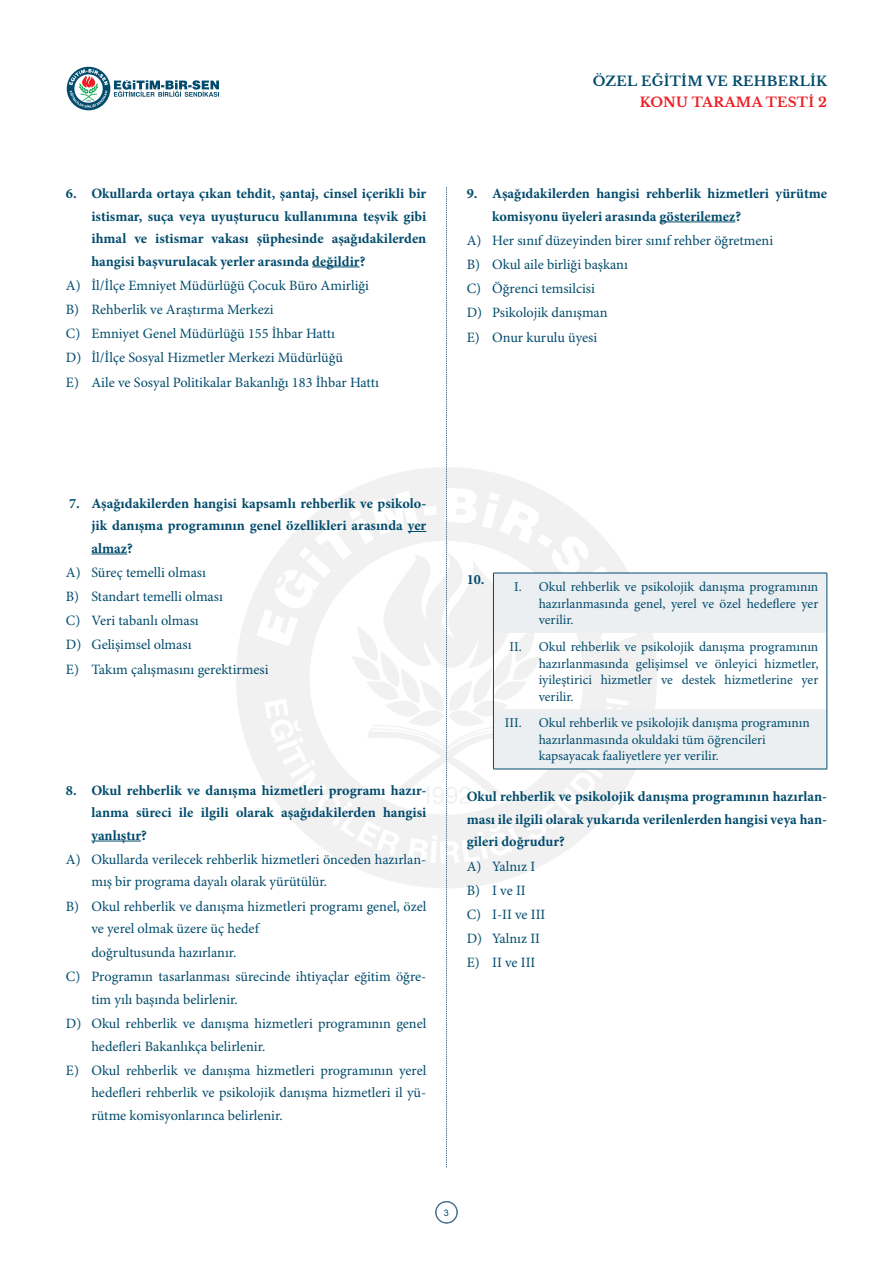
<style>
.page{position:relative;width:893px;height:1263px;background:#fff}
.page>*{position:absolute;margin:0;border:0;box-sizing:border-box;transform-origin:0 0}
.t1{font:14.25px/22.5px "Minion Pro";color:#014b6c}
.t2{font:700 14.25px/22.5px "Minion Pro";color:#014b6c;text-align:justify}
.Liste_Paragraf{font:13.5px/16.5px "Minion Pro";color:#014b6c;text-align:justify}
.t3{font:700 13.5px "Libre Baskerville";letter-spacing:.02em;color:#014b6c}
.t4{font:700 13.5px "Libre Baskerville";letter-spacing:.02em;color:#ee1d23}
.t5{font:9px "Arial";color:#014b6c}
</style>
<div class="page">
<svg style="left:236px;top:572px;width:421px;height:294px"></svg>
<svg style="left:257px;top:490px;width:379px;height:156px"></svg>
<svg style="left:265px;top:698px;width:363px;height:165px;fill:#f1f1f2"></svg>
<div style="left:436px;top:1201px;width:21px;height:22px;border:1px solid #476e8b;border-radius:50%"></div>
<div style="left:436px;top:1202px;width:21px;height:21px;border:1px solid #476e8b;border-radius:50%"></div>
<svg style="left:67px;top:67px;width:152px;height:43px"></svg>
<hr style="left:660px;top:222px;width:75px;height:1px;background:#014b6c">
<hr style="left:312px;top:267px;width:48px;height:1px;background:#014b6c">
<svg style="left:352px;top:187px;width:189px;height:981px"></svg>
<hr style="left:91px;top:554px;width:36px;height:1px;background:#014b6c">
<hr style="left:91px;top:841px;width:50px;height:1px;background:#014b6c">
<svg style="left:494px;top:574px;width:333px;height:195px;fill:#ebeff2"></svg>
<hr style="left:493px;top:573px;width:37px;height:1px;background:#014b6c">
<hr style="left:493px;top:573px;width:1px;height:60px;background:#014b6c">
<hr style="left:530px;top:573px;width:297px;height:1px;background:#014b6c">
<hr style="left:827px;top:573px;width:1px;height:60px;background:#014b6c">
<hr style="left:493px;top:633px;width:1px;height:76px;background:#014b6c">
<hr style="left:827px;top:633px;width:1px;height:76px;background:#014b6c">
<hr style="left:493px;top:709px;width:1px;height:60px;background:#014b6c">
<hr style="left:827px;top:709px;width:1px;height:60px;background:#014b6c">
<hr style="left:493px;top:769px;width:37px;height:1px;background:#014b6c">
<hr style="left:530px;top:769px;width:297px;height:1px;background:#014b6c">
<p class="t2" style="left:91px;top:183px;width:336px;text-indent:-26px">6. Okullarda ortaya çıkan tehdit, şantaj, cinsel içerikli bir istismar, suça veya uyuşturucu kullanımına teşvik gibi ihmal ve istismar vakası şüphesinde aşağıdakilerden hangisi başvurulacak yerler arasında değildir?</p>
<p class="t1" style="left:66px;top:274px;width:305px">A) İl/İlçe Emniyet Müdürlüğü Çocuk Büro Amirliği</p>
<p class="t1" style="left:66px;top:299px;width:209px">B) Rehberlik ve Araştırma Merkezi</p>
<p class="t1" style="left:66px;top:323px;width:271px">C) Emniyet Genel Müdürlüğü 155 İhbar Hattı</p>
<p class="t1" style="left:66px;top:347px;width:279px">D) İl/İlçe Sosyal Hizmetler Merkezi Müdürlüğü</p>
<p class="t1" style="left:66px;top:371px;width:315px">E) Aile ve Sosyal Politikalar Bakanlığı 183 İhbar Hattı</p>
<p class="t3" style="left:593px;top:73px;width:236px">ÖZEL EĞİTİM VE REHBERLİK</p>
<p class="t4" style="left:640px;top:94px;width:189px">KONU TARAMA TESTİ 2</p>
<p class="t2" style="left:492px;top:183px;width:336px;text-indent:-26px">9. Aşağıdakilerden hangisi rehberlik hizmetleri yürütme komisyonu üyeleri arasında gösterilemez?</p>
<p class="t1" style="left:467px;top:229px;width:308px">A) Her sınıf düzeyinden birer sınıf rehber öğretmeni</p>
<p class="t1" style="left:467px;top:254px;width:163px">B) Okul aile birliği başkanı</p>
<p class="t1" style="left:467px;top:278px;width:130px">C) Öğrenci temsilcisi</p>
<p class="t1" style="left:467px;top:302px;width:142px">D) Psikolojik danışman</p>
<p class="t1" style="left:467px;top:326px;width:132px">E) Onur kurulu üyesi</p>
<p class="t2" style="left:91px;top:492px;width:336px;text-indent:-22px">7. Aşağıdakilerden hangisi kapsamlı rehberlik ve psikolo&shy;jik danışma programının genel özellikleri arasında yer almaz?</p>
<p class="t1" style="left:66px;top:561px;width:141px">A) Süreç temelli olması</p>
<p class="t1" style="left:66px;top:586px;width:158px">B) Standart temelli olması</p>
<p class="t1" style="left:66px;top:610px;width:134px">C) Veri tabanlı olması</p>
<p class="t1" style="left:66px;top:634px;width:127px">D) Gelişimsel olması</p>
<p class="t1" style="left:66px;top:658px;width:204px">E) Takım çalışmasını gerektirmesi</p>
<p class="t2" style="left:91px;top:779px;width:336px;text-indent:-26px">8. Okul rehberlik ve danışma hizmetleri programı hazır&shy;lanma süreci ile ilgili olarak aşağıdakilerden hangisi yanlıştır?</p>
<p class="t1" style="left:91px;top:848px;width:336px;text-indent:-26px">A) Okullarda verilecek rehberlik hizmetleri önceden hazırlan&shy;mış bir programa dayalı olarak yürütülür.</p>
<p class="t1" style="left:91px;top:895px;width:336px;text-indent:-26px">B) Okul rehberlik ve danışma hizmetleri programı genel, özel ve yerel olmak üzere üç hedef</p>
<p class="t1" style="left:91px;top:942px;width:147px">doğrultusunda hazırlanır.</p>
<p class="t1" style="left:91px;top:966px;width:336px;text-indent:-26px">C) Programın tasarlanması sürecinde ihtiyaçlar eğitim öğre&shy;tim yılı başında belirlenir.</p>
<p class="t1" style="left:91px;top:1013px;width:336px;text-indent:-26px">D) Okul rehberlik ve danışma hizmetleri programının genel hedefleri Bakanlıkça belirlenir.</p>
<p class="t1" style="left:91px;top:1059px;width:336px;text-align:justify;text-indent:-26px">E) Okul rehberlik ve danışma hizmetleri programının yerel hedefleri rehberlik ve psikolojik danışma hizmetleri il yü&shy;rütme komisyonlarınca belirlenir.</p>
<p class="t2" style="left:467px;top:568px;width:19px">10.</p>
<p class="Liste_Paragraf" style="left:514px;top:579px;width:9px">I.</p>
<p class="Liste_Paragraf" style="left:539px;top:579px;width:281px">Okul rehberlik ve psikolojik danışma programının hazırlanmasında genel, yerel ve özel hedeflere yer verilir.</p>
<p class="Liste_Paragraf" style="left:509px;top:639px;width:14px">II.</p>
<p class="Liste_Paragraf" style="left:539px;top:639px;width:281px">Okul rehberlik ve psikolojik danışma programının hazırlanmasında gelişimsel ve önleyici hizmetler, iyileştirici hizmetler ve destek hizmetlerine yer verilir.</p>
<p class="Liste_Paragraf" style="left:505px;top:715px;width:18px">III.</p>
<p class="Liste_Paragraf" style="left:539px;top:715px;width:273px;text-align:left">Okul rehberlik ve psikolojik danışma programının hazırlanmasında okuldaki tüm öğrencileri kapsayacak faaliyetlere yer verilir.</p>
<p class="t2" style="left:467px;top:786px;width:362px">Okul rehberlik ve psikolojik danışma programının hazırlan&shy;ması ile ilgili olarak yukarıda verilenlerden hangisi veya han&shy;gileri doğrudur?</p>
<p class="t1" style="left:467px;top:855px;width:70px">A) Yalnız I</p>
<p class="t1" style="left:467px;top:879px;width:61px">B) I ve II</p>
<p class="t1" style="left:467px;top:904px;width:80px">C) I-II ve III</p>
<p class="t1" style="left:467px;top:928px;width:75px">D) Yalnız II</p>
<p class="t1" style="left:467px;top:952px;width:70px">E) II ve III</p>
<p class="t5" style="left:444px;top:1207px;width:7px">3</p>
</div>
